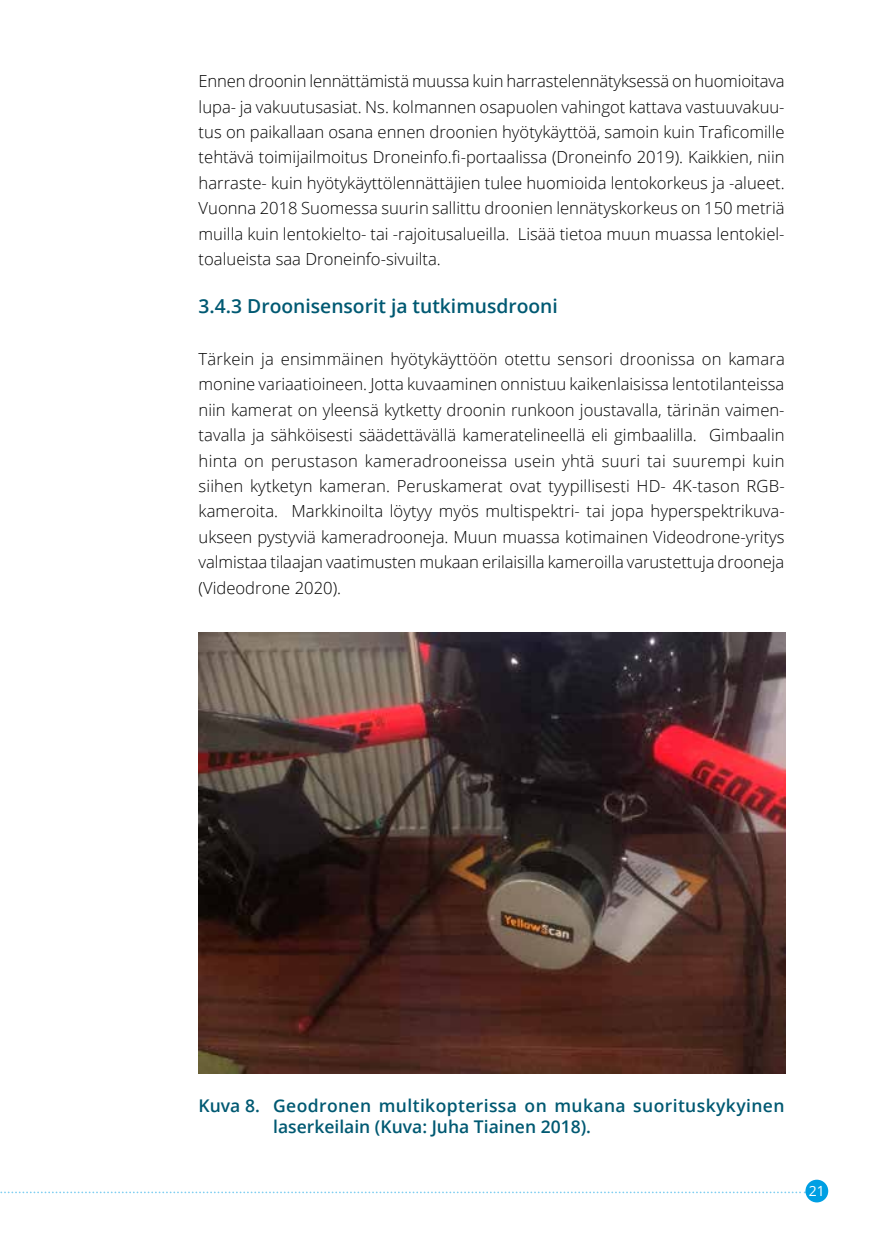
<style>
.page{position:relative;width:874px;height:1241px;background:#fff}
.page>*{position:absolute;margin:0;border:0;box-sizing:border-box;transform-origin:0 0}
.t1{font:600 19.25px "Open Sans";color:#005972}
.t2{font:600 17.5px/21px "Open Sans";letter-spacing:.02em;color:#005972}
.t3{font:300 16.62px/25.4px "Open Sans";color:#000;text-align:justify}
.t4{font:14px "Open Sans";color:#fff}
</style>
<div class="page">
<div style="left:805px;top:1179px;width:22px;height:23px;background:#009fe3;border-radius:50%"></div>
<svg style="left:0;top:1191px;width:805px;height:1px"></svg>
<img style="left:198px;top:632px;width:587px;height:441px">
<p class="t3" style="left:198px;top:68px;width:587px">Ennen droonin lennättämistä muussa kuin harrastelennätyksessä on huomioitava lupa- ja vakuutusasiat. Ns. kolmannen osapuolen vahingot kattava vastuuvakuu&shy;tus on paikallaan osana ennen droonien hyötykäyttöä, samoin kuin Traficomille tehtävä toimijailmoitus Droneinfo.fi-portaalissa (Droneinfo 2019). Kaikkien, niin harraste- kuin hyötykäyttölennättäjien tulee huomioida lentokorkeus ja -alueet.<br>Vuonna 2018 Suomessa suurin sallittu droonien lennätyskorkeus on 150 metriä muilla kuin lentokielto- tai -rajoitusalueilla. Lisää tietoa muun muassa lentokiel&shy;toalueista saa Droneinfo-sivuilta.</p>
<p class="t1" style="left:198px;top:293px;width:360px">3.4.3 Droonisensorit ja tutkimusdrooni</p>
<p class="t3" style="left:198px;top:346px;width:587px">Tärkein ja ensimmäinen hyötykäyttöön otettu sensori droonissa on kamara monine variaatioineen. Jotta kuvaaminen onnistuu kaikenlaisissa lentotilanteissa niin kamerat on yleensä kytketty droonin runkoon joustavalla, tärinän vaimen&shy;tavalla ja sähköisesti säädettävällä kameratelineellä eli gimbaalilla. Gimbaalin hinta on perustason kameradrooneissa usein yhtä suuri tai suurempi kuin siihen kytketyn kameran. Peruskamerat ovat tyypillisesti HD- 4K-tason RGB&shy;kameroita. Markkinoilta löytyy myös multispektri- tai jopa hyperspektrikuva&shy;ukseen pystyviä kameradrooneja. Muun muassa kotimainen Videodrone-yritys valmistaa tilaajan vaatimusten mukaan erilaisilla kameroilla varustettuja drooneja (Videodrone 2020).</p>
<p class="t2" style="left:273px;top:1094px;width:512px;text-indent:-74px">Kuva 8. Geodronen multikopterissa on mukana suorituskykyinen laserkeilain (Kuva: Juha Tiainen 2018).</p>
<p class="t4" style="left:808px;top:1180px;width:18px">21</p>
</div>
